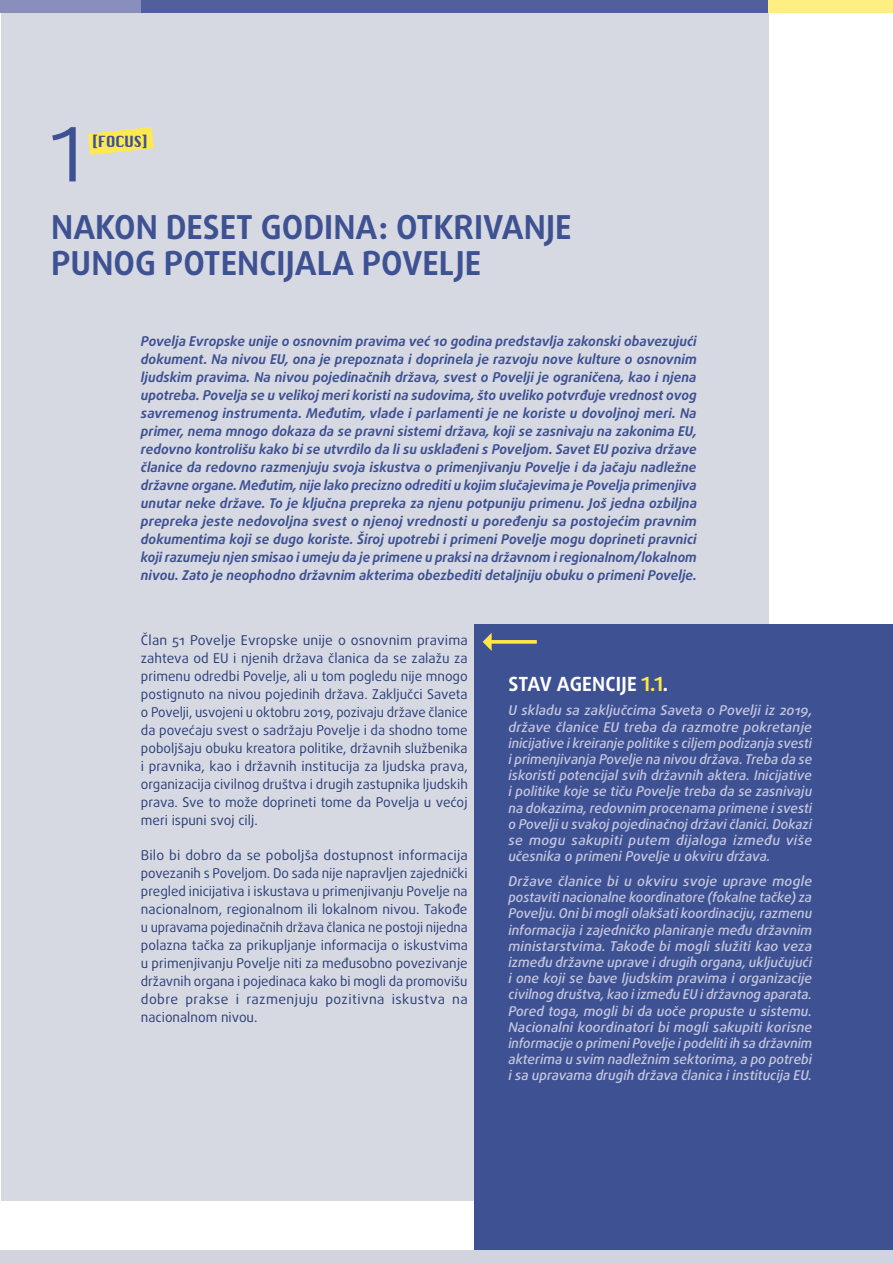
<style>
.page{position:relative;width:893px;height:1263px;background:#fff}
.page>*{position:absolute;margin:0;border:0;box-sizing:border-box;transform-origin:0 0}
.title_1_no{font:75px "Daxline Pro";color:#3e5293}
.title_1{font:700 33px/36px "Daxline Pro";color:#3e5293}
.FRAOP_title{font:700 19.5px "Daxline Pro";letter-spacing:.01em;color:#fff}
.focus{font:15px "Krungthep";letter-spacing:-.05em;color:#3e5293}
.intro_1{font:italic 700 13.5px/18px "Daxline Pro";color:#3e5293;text-align:justify}
.FRAOP_body{font:italic 500 13.5px/16.2px "Daxline Pro";color:#c6c6df;text-align:justify}
.body_break{font:13.5px/18px "Daxline Pro";color:#2a3f79;text-align:justify}
.body{font:13.5px/18px "Daxline Pro";letter-spacing:.025em;color:#2a3f79;text-align:justify}
.s1{color:#ffe847}
</style>
<div class="page">
<div style="left:1px;top:0;width:767px;height:1201px;background:#d7d9e2"></div>
<svg style="left:88px;top:127px;width:66px;height:28px"></svg>
<div style="left:474px;top:624px;width:419px;height:639px;background:#3e5293"></div>
<svg style="left:483px;top:633px;width:54px;height:18px"></svg>
<div style="left:0;top:0;width:141px;height:13px;background:#8a8ebc"></div>
<div style="left:141px;top:0;width:646px;height:13px;background:#51609d"></div>
<div style="left:769px;top:0;width:124px;height:13px;background:#ffee81"></div>
<div style="left:0;top:1250px;width:893px;height:13px;background:#d1d3de"></div>
<p class="title_1_no" style="left:51px;top:105px;width:34px">1</p>
<p class="focus" style="left:92px;top:133px;width:57px">[FOCUS]</p>
<p class="title_1" style="left:51px;top:209px;width:522px">NAKON DESET GODINA: OTKRIVANJE<br>PUNOG POTENCIJALA POVELJE</p>
<p class="intro_1" style="left:141px;top:332px;width:558px">Povelja Evropske unije o osnovnim pravima već 10 godina predstavlja zakonski obavezujući dokument. Na nivou EU, ona je prepoznata i doprinela je razvoju nove kulture o osnovnim ljudskim pravima. Na nivou pojedinačnih država, svest o Povelji je ograničena, kao i njena upotreba. Povelja se u velikoj meri koristi na sudovima, što uveliko potvrđuje vrednost ovog savremenog instrumenta. Međutim, vlade i parlamenti je ne koriste u dovoljnoj meri. Na primer, nema mnogo dokaza da se pravni sistemi država, koji se zasnivaju na zakonima EU, redovno kontrolišu kako bi se utvrdilo da li su usklađeni s Poveljom. Savet EU poziva države članice da redovno razmenjuju svoja iskustva o primenjivanju Povelje i da jačaju nadležne državne organe. Međutim, nije lako precizno odrediti u kojim slučajevima je Povelja primenjiva unutar neke države. To je ključna prepreka za njenu potpuniju primenu. Još jedna ozbiljna prepreka jeste nedovoljna svest o njenoj vrednosti u poređenju sa postojećim pravnim dokumentima koji se dugo koriste. Široj upotrebi i primeni Povelje mogu doprineti pravnici koji razumeju njen smisao i umeju da je primene u praksi na državnom i regionalnom/lokalnom nivou. Zato je neophodno državnim akterima obezbediti detaljniju obuku o primeni Povelje.</p>
<p class="body_break" style="left:141px;top:631px;width:329px">Član 51 Povelje Evropske unije o osnovnim pravima zahteva od EU i njenih država članica da se zalažu za primenu odredbi Povelje, ali u tom pogledu nije mnogo postignuto na nivou pojedinih država. Zaključci Saveta o Povelji, usvojeni u oktobru 2019, pozivaju države članice da povećaju svest o sadržaju Povelje i da shodno tome poboljšaju obuku kreatora politike, državnih službenika i pravnika, kao i državnih institucija za ljudska prava, organizacija civilnog društva i drugih zastupnika ljudskih prava. Sve to može doprineti tome da Povelja u većoj meri ispuni svoj cilj.</p>
<p class="body" style="left:141px;top:846px;width:328px">Bilo bi dobro da se poboljša dostupnost informacija povezanih s Poveljom. Do sada nije napravljen zajednički pregled inicijativa i iskustava u primenjivanju Povelje na nacionalnom, regionalnom ili lokalnom nivou. Takođe u upravama pojedinačnih država članica ne postoji nijedna polazna tačka za prikupljanje informacija o iskustvima u primenjivanju Povelje niti za međusobno povezivanje državnih organa i pojedinaca kako bi mogli da promovišu dobre prakse i razmenjuju pozitivna iskustva na nacionalnom nivou.</p>
<p class="FRAOP_title" style="left:509px;top:671px;width:161px">STAV AGENCIJE <span class="s1">1.1</span>.</p>
<p class="FRAOP_body" style="left:508px;top:702px;width:305px">U skladu sa zaključcima Saveta o Povelji iz 2019, države članice EU treba da razmotre pokretanje inicijative i kreiranje politike s ciljem podizanja svesti i primenjivanja Povelje na nivou država. Treba da se iskoristi potencijal svih državnih aktera. Inicijative i politike koje se tiču Povelje treba da se zasnivaju na dokazima, redovnim procenama primene i svesti o Povelji u svakoj pojedinačnoj državi članici. Dokazi se mogu sakupiti putem dijaloga između više učesnika o primeni Povelje u okviru država.</p>
<p class="FRAOP_body" style="left:508px;top:873px;width:305px">Države članice bi u okviru svoje uprave mogle postaviti nacionalne koordinatore (fokalne tačke) za Povelju. Oni bi mogli olakšati koordinaciju, razmenu informacija i zajedničko planiranje među državnim ministarstvima. Takođe bi mogli služiti kao veza između državne uprave i drugih organa, uključujući i one koji se bave ljudskim pravima i organizacije civilnog društva, kao i između EU i državnog aparata.<br>Pored toga, mogli bi da uoče propuste u sistemu.<br>Nacionalni koordinatori bi mogli sakupiti korisne informacije o primeni Povelje i podeliti ih sa državnim akterima u svim nadležnim sektorima, a po potrebi i sa upravama drugih država članica i institucija EU.</p>
</div>
